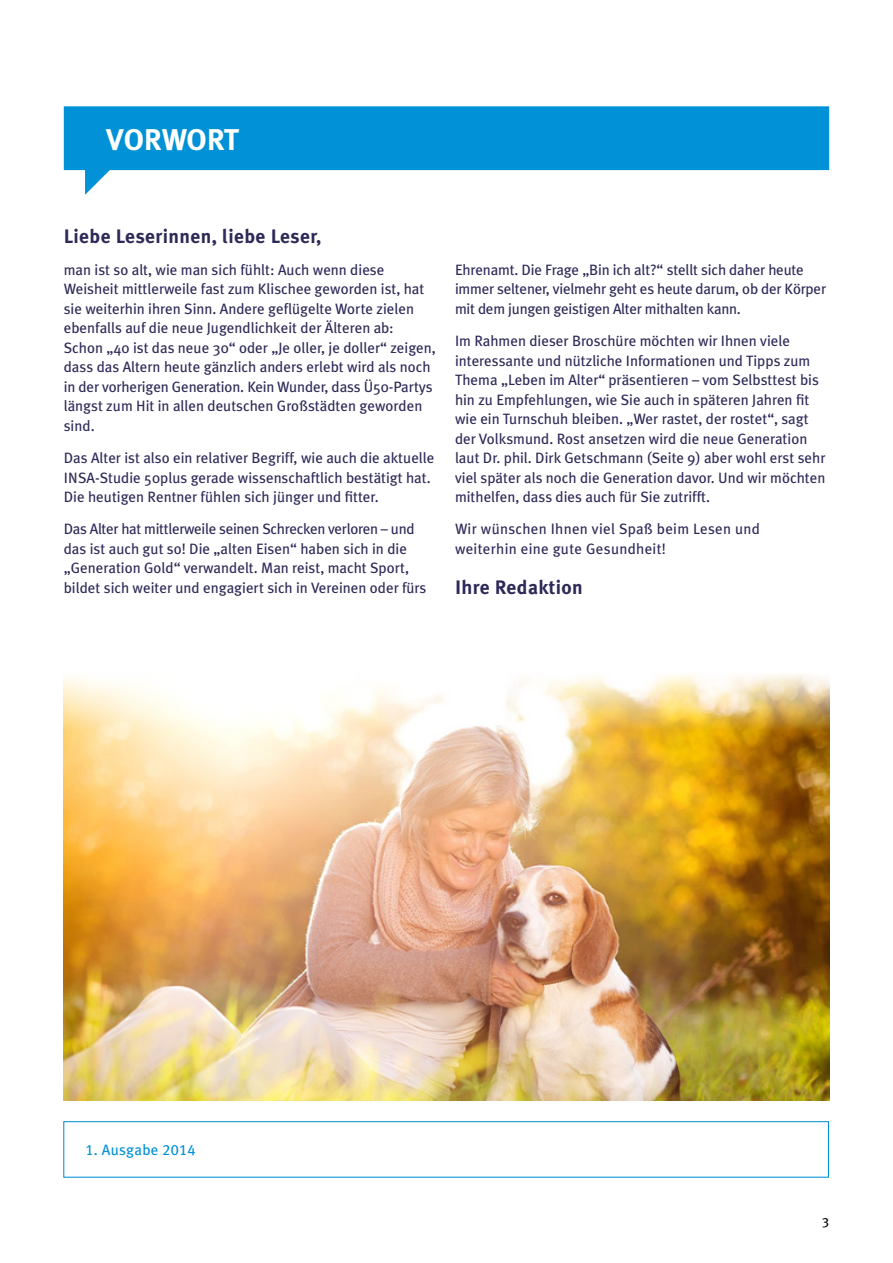
<style>
.page{position:relative;width:893px;height:1263px;background:#fff}
.page>*{position:absolute;margin:0;border:0;box-sizing:border-box;transform-origin:0 0}
.t1{font:700 30px "Meta Plus";letter-spacing:-.01em;color:#fff}
.t2{font:700 19.5px "Meta Plus";letter-spacing:.02em;color:#2e2a58}
.t3{font:15px/19.5px "Meta Plus";color:#2e2a58}
.t4{font:15px/19.5px "Meta Plus";letter-spacing:.02em;color:#2e2a58}
.t5{font:15px "Meta Plus";letter-spacing:.02em;color:#0091d7}
.t6{font:13.5px "Meta Plus";color:#000}
.s1{font-family:"Meta Plus Book Caps"}
</style>
<div class="page">
<div style="left:63px;top:1121px;width:766px;height:57px;border:1px solid #0091d7"></div>
<div style="left:64px;top:106px;width:765px;height:64px;background:#0091d7"></div>
<svg style="left:85px;top:169px;width:26px;height:26px"></svg>
<img style="left:64px;top:674px;width:765px;height:427px">
<p class="t1" style="left:106px;top:122px;width:135px">VORWORT</p>
<p class="t2" style="left:64px;top:225px;width:259px">Liebe Leserinnen, liebe Leser,</p>
<p class="t3" style="left:64px;top:260px;width:374px">man ist so alt, wie man sich fühlt: Auch wenn diese Weisheit mittlerweile fast zum Klischee geworden ist, hat sie weiterhin ihren Sinn. Andere geflügelte Worte zielen ebenfalls auf die neue Jugendlichkeit der Älteren ab:<br>Schon „40 ist das neue 30“ oder „Je oller, je doller“ zeigen, dass das Altern heute gänzlich anders erlebt wird als noch in der vorherigen Generation. Kein Wunder, dass Ü50-Partys längst zum Hit in allen deutschen Großstädten geworden sind.</p>
<p class="t3" style="left:64px;top:448px;width:372px">Das Alter ist also ein relativer Begriff, wie auch die aktuelle<br>INSA-Studie 50plus gerade wissenschaftlich bestätigt hat.<br>Die heutigen Rentner fühlen sich jünger und fitter.</p>
<p class="t3" style="left:64px;top:519px;width:364px">Das Alter hat mittlerweile seinen Schrecken verloren – und das ist auch gut so! Die „alten Eisen“ haben sich in die „Generation Gold“ verwandelt. Man reist, macht Sport, bildet sich weiter und engagiert sich in Vereinen oder fürs</p>
<p class="t3" style="left:455px;top:260px;width:373px">Ehrenamt. Die Frage „Bin ich alt?“ stellt sich daher heute immer seltener, vielmehr geht es heute darum, ob der Körper mit dem jungen geistigen Alter mithalten kann.</p>
<p class="t3" style="left:455px;top:331px;width:372px">Im Rahmen dieser Broschüre möchten wir Ihnen viele interessante und nützliche Informationen und Tipps zum Thema „Leben im Alter“ präsentieren – vom Selbsttest bis hin zu Empfehlungen, wie Sie auch in späteren Jahren fit wie ein Turnschuh bleiben. „Wer rastet, der rostet“, sagt der Volksmund. Rost ansetzen wird die neue Generation laut Dr. phil. Dirk Getschmann (Seite 9) aber wohl erst sehr viel später als noch die Generation davor. Und wir möchten mithelfen, dass dies auch für Sie zutrifft.</p>
<p class="t4" style="left:455px;top:519px;width:307px">Wir wünschen Ihnen viel Spaß beim Lesen und weiterhin eine gute Gesundheit!</p>
<p class="t2" style="left:455px;top:576px;width:129px">Ihre Redaktion</p>
<p class="t5" style="left:86px;top:1141px;width:111px"><span class="s1">1.</span> Ausgabe <span class="s1">2014</span></p>
<p class="t6" style="left:822px;top:1212px;width:9px">3</p>
</div>
